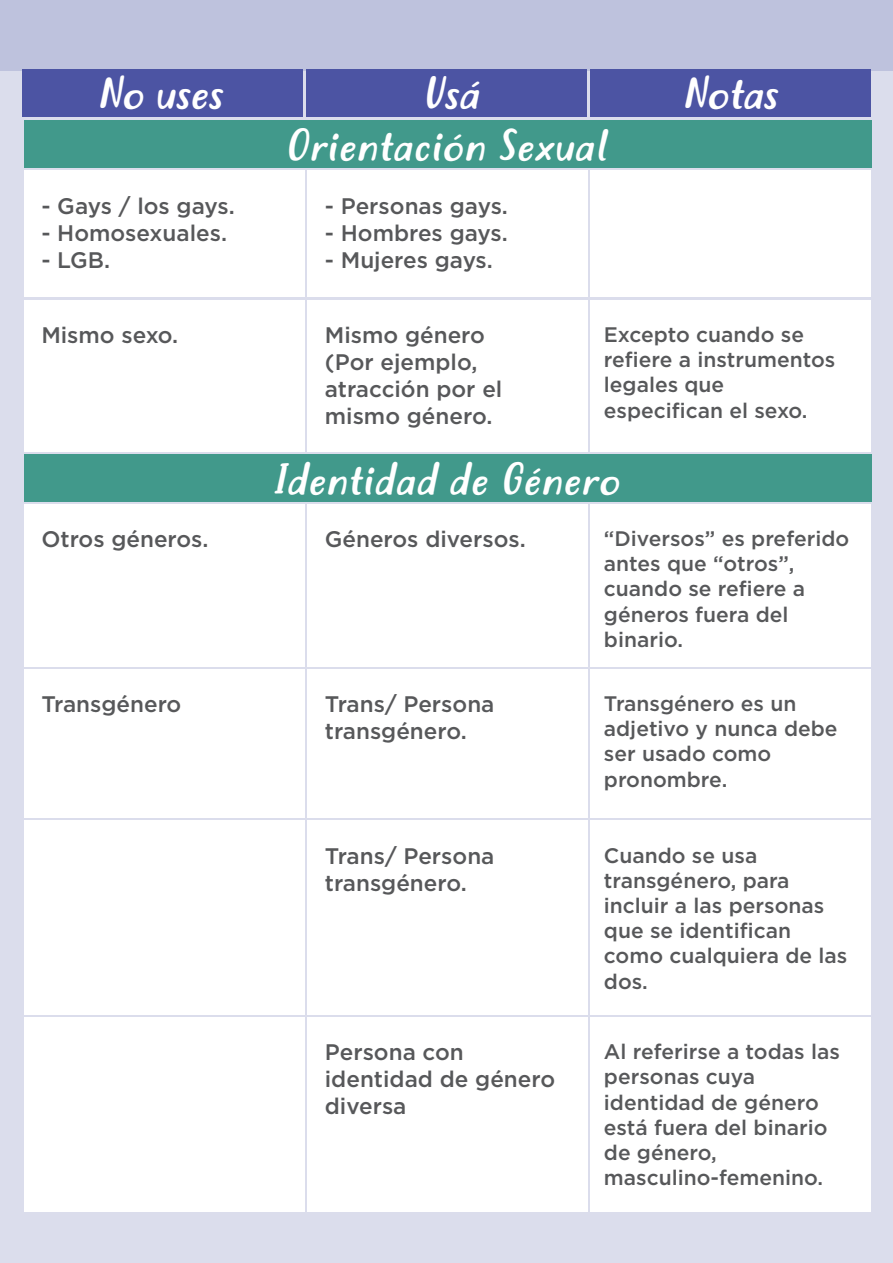
<style>
.page{position:relative;width:893px;height:1263px;background:#fff}
.page>*{position:absolute;margin:0;border:0;box-sizing:border-box;transform-origin:0 0}
.t1{font:italic 43.5px "Justtellmewhat";color:#fff}
.t2{font:italic 42px "Justtellmewhat";letter-spacing:.025em;color:#fff}
.t3{font:500 22.5px/27px "Gotham";color:#57585a}
.t4{font:500 21px/25.2px "Gotham";color:#57585a}
</style>
<div class="page">
<div style="left:0;top:0;width:893px;height:1262px;background:#dbddec"></div>
<div style="left:24px;top:171px;width:281px;height:126px;background:#fff"></div>
<div style="left:307px;top:171px;width:281px;height:126px;background:#fff"></div>
<div style="left:590px;top:171px;width:280px;height:126px;background:#fff"></div>
<div style="left:23px;top:69px;width:280px;height:48px;background:#4c54a3"></div>
<div style="left:306px;top:69px;width:280px;height:48px;background:#4c54a3"></div>
<div style="left:590px;top:69px;width:280px;height:48px;background:#4c54a3"></div>
<div style="left:24px;top:300px;width:281px;height:152px;background:#fff"></div>
<div style="left:307px;top:300px;width:281px;height:152px;background:#fff"></div>
<div style="left:590px;top:300px;width:280px;height:152px;background:#fff"></div>
<div style="left:24px;top:504px;width:281px;height:163px;background:#fff"></div>
<div style="left:307px;top:504px;width:281px;height:163px;background:#fff"></div>
<div style="left:590px;top:504px;width:280px;height:163px;background:#fff"></div>
<div style="left:24px;top:669px;width:281px;height:148px;background:#fff"></div>
<div style="left:307px;top:669px;width:281px;height:148px;background:#fff"></div>
<div style="left:590px;top:669px;width:280px;height:148px;background:#fff"></div>
<div style="left:24px;top:820px;width:281px;height:194px;background:#fff"></div>
<div style="left:307px;top:820px;width:281px;height:194px;background:#fff"></div>
<div style="left:590px;top:820px;width:280px;height:194px;background:#fff"></div>
<div style="left:24px;top:1017px;width:281px;height:194px;background:#fff"></div>
<div style="left:307px;top:1017px;width:281px;height:194px;background:#fff"></div>
<div style="left:590px;top:1017px;width:280px;height:194px;background:#fff"></div>
<div style="left:0;top:0;width:893px;height:71px;background:#bec2dd"></div>
<div style="left:24px;top:120px;width:848px;height:48px;background:#41998b"></div>
<div style="left:24px;top:454px;width:848px;height:48px;background:#41998b"></div>
<h1 class="t1" style="left:97px;top:66px;width:127px">No uses</h1>
<h1 class="t1" style="left:422px;top:66px;width:58px">Usá</h1>
<h1 class="t1" style="left:682px;top:66px;width:97px">Notas</h1>
<p class="t3" style="left:41px;top:192px;width:195px">- Gays / los gays.</p>
<p class="t3" style="left:41px;top:219px;width:187px">- Homosexuales.</p>
<p class="t3" style="left:41px;top:246px;width:70px">- LGB.</p>
<h2 class="t2" style="left:285px;top:120px;width:323px">Orientación Sexual</h2>
<p class="t3" style="left:325px;top:192px;width:185px">- Personas gays.</p>
<p class="t3" style="left:325px;top:219px;width:184px">- Hombres gays.</p>
<p class="t3" style="left:325px;top:246px;width:170px">- Mujeres gays.</p>
<p class="t3" style="left:41px;top:321px;width:138px">Mismo sexo.</p>
<p class="t3" style="left:325px;top:321px;width:179px">Mismo género (Por ejemplo, atracción por el mismo género.</p>
<p class="t4" style="left:604px;top:322px;width:233px">Excepto cuando se refiere a instrumentos legales que especifican el sexo.</p>
<h2 class="t2" style="left:273px;top:454px;width:348px">Identidad de Género</h2>
<p class="t3" style="left:41px;top:525px;width:169px">Otros géneros.</p>
<p class="t3" style="left:325px;top:525px;width:202px">Géneros diversos.</p>
<p class="t4" style="left:604px;top:526px;width:247px">“Diversos” es preferido antes que “otros”, cuando se refiere a géneros fuera del binario.</p>
<p class="t3" style="left:41px;top:690px;width:142px">Transgénero</p>
<p class="t3" style="left:325px;top:690px;width:171px">Trans/ Persona transgénero.</p>
<p class="t4" style="left:604px;top:691px;width:235px">Transgénero es un adjetivo y nunca debe ser usado como pronombre.</p>
<p class="t3" style="left:325px;top:842px;width:171px">Trans/ Persona transgénero.</p>
<p class="t4" style="left:604px;top:842px;width:245px">Cuando se usa transgénero, para incluir a las personas que se identifican como cualquiera de las dos.</p>
<p class="t3" style="left:325px;top:1038px;width:232px">Persona con identidad de género diversa</p>
<p class="t4" style="left:604px;top:1039px;width:237px">Al referirse a todas las personas cuya identidad de género está fuera del binario de género, masculino-femenino.</p>
</div>
